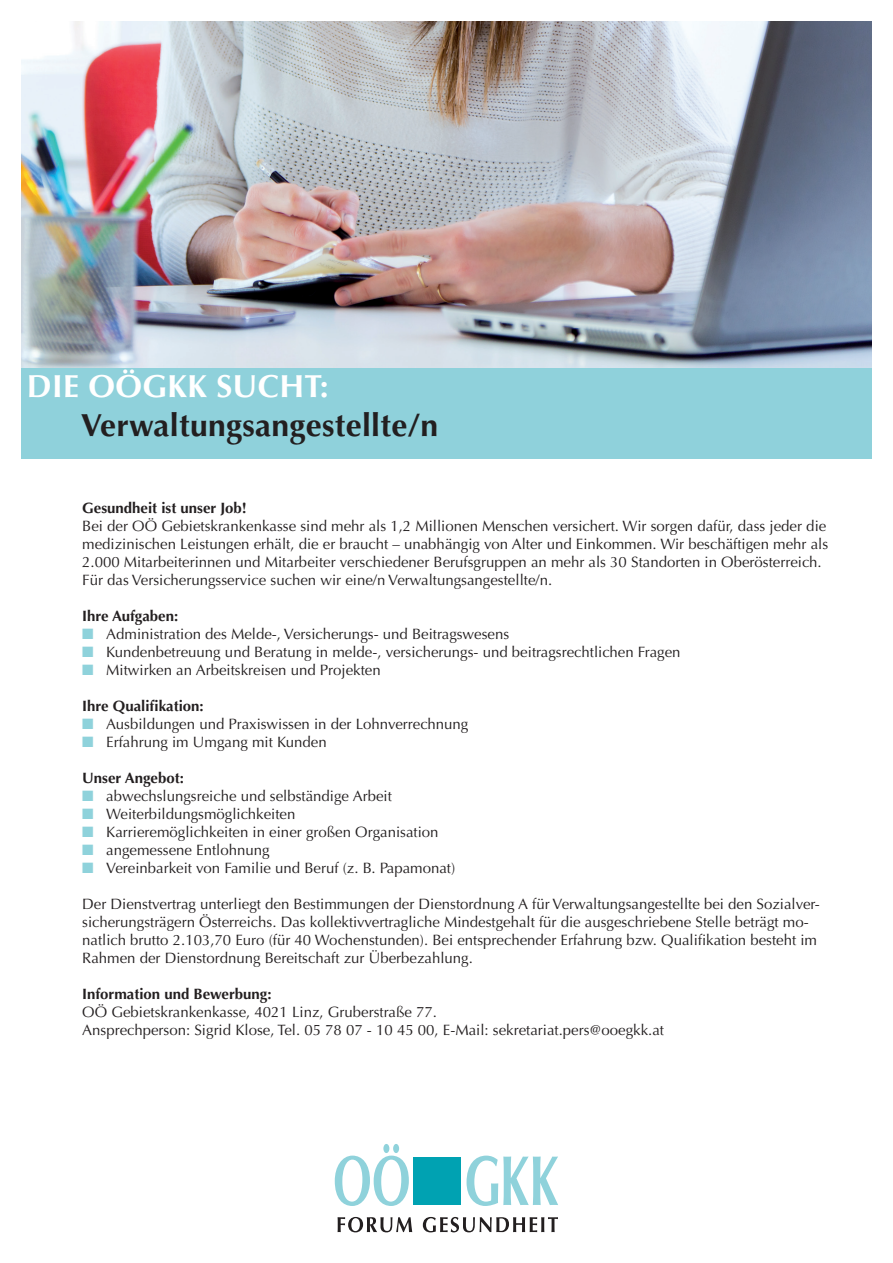
<style>
.page{position:relative;width:893px;height:1263px;background:#fff}
.page>*{position:absolute;margin:0;border:0;box-sizing:border-box;transform-origin:0 0}
.t1{font:700 31.95px "Optima LT Std";letter-spacing:.01em;color:#231f20}
.t2{font:700 31.95px "Optima LT Std";letter-spacing:.01em;color:#fff}
.t3{font:15px/18px "Optima LT Std";color:#231f20}
.t4{font:700 15px "Optima LT Std";color:#231f20}
.s1{color:#8fd2db}
</style>
<div class="page">
<img style="left:21px;top:21px;width:851px;height:347px">
<div style="left:21px;top:368px;width:851px;height:91px;background:#8fd1db"></div>
<svg style="left:335px;top:1144px;width:74px;height:62px"></svg>
<div style="left:414px;top:1157px;width:47px;height:48px;background:#00a2b2"></div>
<svg style="left:338px;top:1217px;width:220px;height:15px"></svg>
<svg style="left:467px;top:1155px;width:91px;height:51px"></svg>
<h1 class="t2" style="left:27px;top:368px;width:303px">DIE OÖGKK SUCHT:</h1>
<h1 class="t1" style="left:81px;top:406px;width:359px">Verwaltungsangestellte/n</h1>
<p class="t4" style="left:82px;top:499px;width:166px">Gesundheit ist unser Job!</p>
<p class="t3" style="left:82px;top:517px;width:747px">Bei der OÖ Gebietskrankenkasse sind mehr als 1,2 Millionen Menschen versichert. Wir sorgen dafür, dass jeder die medizinischen Leistungen erhält, die er braucht – unabhängig von Alter und Einkommen. Wir beschäftigen mehr als 2.000 Mitarbeiterinnen und Mitarbeiter verschiedener Berufsgruppen an mehr als 30 Standorten in Oberösterreich.<br>Für das Versicherungsservice suchen wir eine/n Verwaltungsangestellte/n.</p>
<p class="t4" style="left:82px;top:607px;width:97px">Ihre Aufgaben:</p>
<p class="t3" style="left:82px;top:625px;width:428px"><span class="s1">■</span> Administration des Melde-, Versicherungs- und Beitragswesens</p>
<p class="t3" style="left:82px;top:643px;width:600px"><span class="s1">■</span> Kundenbetreuung und Beratung in melde-, versicherungs- und beitragsrechtlichen Fragen</p>
<p class="t3" style="left:82px;top:661px;width:300px"><span class="s1">■</span> Mitwirken an Arbeitskreisen und Projekten</p>
<p class="t4" style="left:82px;top:697px;width:123px">Ihre Qualifikation:</p>
<p class="t3" style="left:82px;top:715px;width:388px"><span class="s1">■</span> Ausbildungen und Praxiswissen in der Lohnverrechnung</p>
<p class="t3" style="left:82px;top:733px;width:246px"><span class="s1">■</span> Erfahrung im Umgang mit Kunden</p>
<p class="t4" style="left:82px;top:769px;width:103px">Unser Angebot:</p>
<p class="t3" style="left:82px;top:787px;width:311px"><span class="s1">■</span> abwechslungsreiche und selbständige Arbeit</p>
<p class="t3" style="left:82px;top:805px;width:215px"><span class="s1">■</span> Weiterbildungsmöglichkeiten</p>
<p class="t3" style="left:82px;top:823px;width:358px"><span class="s1">■</span> Karrieremöglichkeiten in einer großen Organisation</p>
<p class="t3" style="left:82px;top:841px;width:189px"><span class="s1">■</span> angemessene Entlohnung</p>
<p class="t3" style="left:82px;top:859px;width:374px"><span class="s1">■</span> Vereinbarkeit von Familie und Beruf (z. B. Papamonat)</p>
<p class="t3" style="left:82px;top:895px;width:739px">Der Dienstvertrag unterliegt den Bestimmungen der Dienstordnung A für Verwaltungsangestellte bei den Sozialver&shy;sicherungsträgern Österreichs. Das kollektivvertragliche Mindestgehalt für die ausgeschriebene Stelle beträgt mo&shy;natlich brutto 2.103,70 Euro (für 40 Wochenstunden). Bei entsprechender Erfahrung bzw. Qualifikation besteht im Rahmen der Dienstordnung Bereitschaft zur Überbezahlung.</p>
<p class="t4" style="left:82px;top:985px;width:191px">Information und Bewerbung:</p>
<p class="t3" style="left:82px;top:1003px;width:583px">OÖ Gebietskrankenkasse, 4021 Linz, Gruberstraße 77.<br>Ansprechperson: Sigrid Klose, Tel. 05 78 07 - 10 45 00, E-Mail: sekretariat.pers@ooegkk.at</p>
</div>
